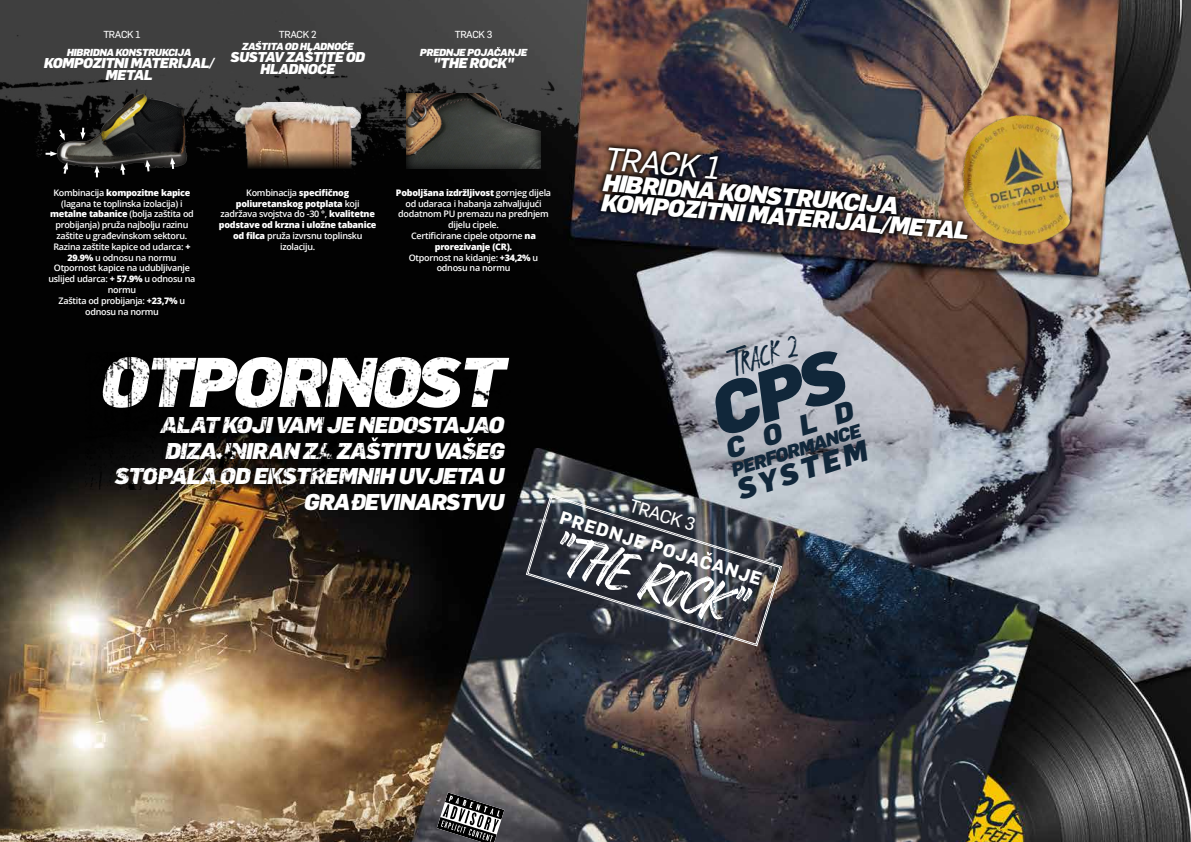
<style>
.page{position:relative;width:1191px;height:842px;background:#fff}
.page>*{position:absolute;margin:0;border:0;box-sizing:border-box;transform-origin:0 0}
.t1{font:italic 900 68.8px "Flama";letter-spacing:-.045em;color:#fff}
.t2{font:53px "Rawk Brush";color:#fff}
.t3{font:italic 32px "Flama";color:#fff}
.t4{font:30.2px "Odachi";color:#11273a}
.t5{font:italic 900 29px "Flama";color:#11273a}
.t6{font:italic 900 27.8px "Flama";color:#11273a}
.t7{font:italic 900 24px/20.4px "Flama";color:#fff}
.t8{font:italic 900 22.4px/25.6px "Flama";letter-spacing:-.04em;color:#fff;text-align:right}
.t9{font:italic 900 18.6px "Flama";color:#11273a}
.t10{font:700 18px "Flama";color:#fff}
.t11{font:18px "Flama";color:#fff}
.t12{font:italic 900 14px/12px "Flama";letter-spacing:-.035em;color:#fff;text-align:center}
.t13{font:italic 900 10px "Flama";letter-spacing:-.035em;color:#fff}
.t14{font:10px "Flama Basic";letter-spacing:-.035em;color:#fff}
.t15{font:600 9px/10.8px "Open Sans";letter-spacing:-.03em;color:#fff;text-align:center}
.t16{font:800 9px/10.8px "Open Sans";letter-spacing:-.03em;color:#fff;text-align:center}
.s1{font-weight:800}
.s2{font-weight:600}
.s3{font-family:"DIN"}
</style>
<div class="page">
<img style="left:0;top:0;width:1191px;height:842px">
<img style="left:0;top:0;width:589px;height:220px">
<svg style="left:55px;top:92px;width:135px;height:77px;background:#2e2d28"></svg>
<svg style="left:406px;top:92px;width:136px;height:77px;background:#45413a"></svg>
<img style="left:231px;top:102px;width:133px;height:67px">
<svg style="left:120px;top:163px;width:6px;height:14px"></svg>
<svg style="left:145px;top:160px;width:6px;height:14px"></svg>
<svg style="left:170px;top:157px;width:5px;height:14px"></svg>
<svg style="left:94px;top:166px;width:5px;height:11px"></svg>
<svg style="left:62px;top:162px;width:6px;height:14px"></svg>
<svg style="left:46px;top:151px;width:11px;height:5px"></svg>
<svg style="left:57px;top:127px;width:8px;height:14px"></svg>
<svg style="left:80px;top:126px;width:5px;height:13px"></svg>
<img style="left:948px;top:101px;width:161px;height:155px">
<svg style="left:437px;top:792px;width:67px;height:50px;background:#606061"></svg>
<img style="left:595px;top:168px;width:378px;height:78px">
<svg style="left:602px;top:141px;width:122px;height:44px;background:#392824"></svg>
<svg style="left:308px;top:49px;width:4px;height:3px"></svg>
<svg style="left:322px;top:61px;width:4px;height:3px"></svg>
<svg style="left:526px;top:495px;width:256px;height:151px;background:#44474e"></svg>
<img style="left:85px;top:353px;width:425px;height:136px">
<svg style="left:707px;top:347px;width:144px;height:90px;background:#b9bcc5"></svg>
<p class="t14" style="left:103px;top:27px;width:39px">TRACK 1</p>
<p class="t14" style="left:279px;top:27px;width:39px">TRACK 2</p>
<p class="t14" style="left:455px;top:27px;width:39px">TRACK 3</p>
<p class="t13" style="left:242px;top:41px;width:113px">ZASTITA OD HLADNOCE</p>
<h3 class="t12" style="left:230px;top:51px;width:136px">SUSTAV ZASTITE OD<br>HLADNOCE</h3>
<p class="t13" style="left:420px;top:47px;width:109px">PREDNJE POJACANJE</p>
<p class="t13" style="left:67px;top:47px;width:126px">HIBRIDNA KONSTRUKCIJA</p>
<h3 class="t12" style="left:44px;top:57px;width:172px">KOMPOZITNI MATERIJAL/<br>METAL</h3>
<h3 class="t12" style="left:433px;top:57px;width:82px">"THE ROCK"</h3>
<p class="t15" style="left:48px;top:187px;width:148px">Kombinacija <span class="s1">kompozitne kapice </span>(lagana te toplinska izolacija) i <span class="s1">metalne tabanice</span> (bolja zaštita od probijanja) pruža najbolju razinu zaštite u građevinskom sektoru.<br>Razina zaštite kapice od udarca: <span class="s1">+<br>29.9%</span> u odnosu na normu<br>Otpornost kapice na udubljivanje uslijed udarca: <span class="s1">+ 57.9%</span> u odnosu na normu<br>Zaštita od probijanja: <span class="s1">+23,7%</span> u odnosu na normu</p>
<p class="t16" style="left:219px;top:187px;width:159px"><span class="s2">Kombinacija</span> specifičnog poliuretanskog potplata <span class="s2">koji zadržava svojstva do -30 °,</span> kvalitetne podstave od krzna i uložne tabanice od filca <span class="s2">pruža izvrsnu toplinsku izolaciju.</span></p>
<p class="t15" style="left:396px;top:187px;width:157px"><span class="s1">Poboljšana izdržljivost</span> gornjeg dijela od udaraca i habanja zahvaljujući dodatnom PU premazu na prednjem dijelu cipele.<br>Certificirane cipele otporne <span class="s1">na prorezivanje (CR).<br></span>Otpornost na kidanje: <span class="s1">+34,2%</span> u odnosu na normu</p>
<h1 class="t1" style="left:100px;top:340px;width:406px">OTPORNOST</h1>
<h3 class="t8" style="left:115px;top:411px;width:391px">ALAT KOJI VAM JE NEDOSTAJAO<br>DIZAJNIRAN ZA ZASTITU VASEG<br>STOPALA OD EKSTREMNIH UVJETA U<br>GRA<span class="s3">Đ</span>EVINARSTVU</h3>
<h3 class="t3" style="left:606px;top:139px;width:118px;rotate:5deg">TRACK 1</h3>
<h3 class="t7" style="left:603px;top:172px;width:370px;rotate:4deg">HIBRIDNA KONSTRUKCIJA<br>KOMPOZITNI MATERIJAL/METAL</h3>
<h3 class="t4" style="left:727px;top:347px;width:69px;rotate:-18deg">TRACK 2</h3>
<h3 class="t6" style="left:721px;top:432px;width:134px;rotate:-17deg">COLD</h3>
<h3 class="t9" style="left:728px;top:459px;width:137px;rotate:-17deg">PERFORMANCE</h3>
<h3 class="t5" style="left:732px;top:474px;width:137px;rotate:-18deg">SYSTEM</h3>
<h3 class="t11" style="left:633px;top:495px;width:69px;rotate:17deg">TRACK 3</h3>
<h3 class="t10" style="left:563px;top:507px;width:212px;rotate:17deg">PREDNJE POJACANJE</h3>
<h2 class="t2" style="left:563px;top:518px;width:205px;rotate:17deg">"THE ROCK"</h2>
</div>
